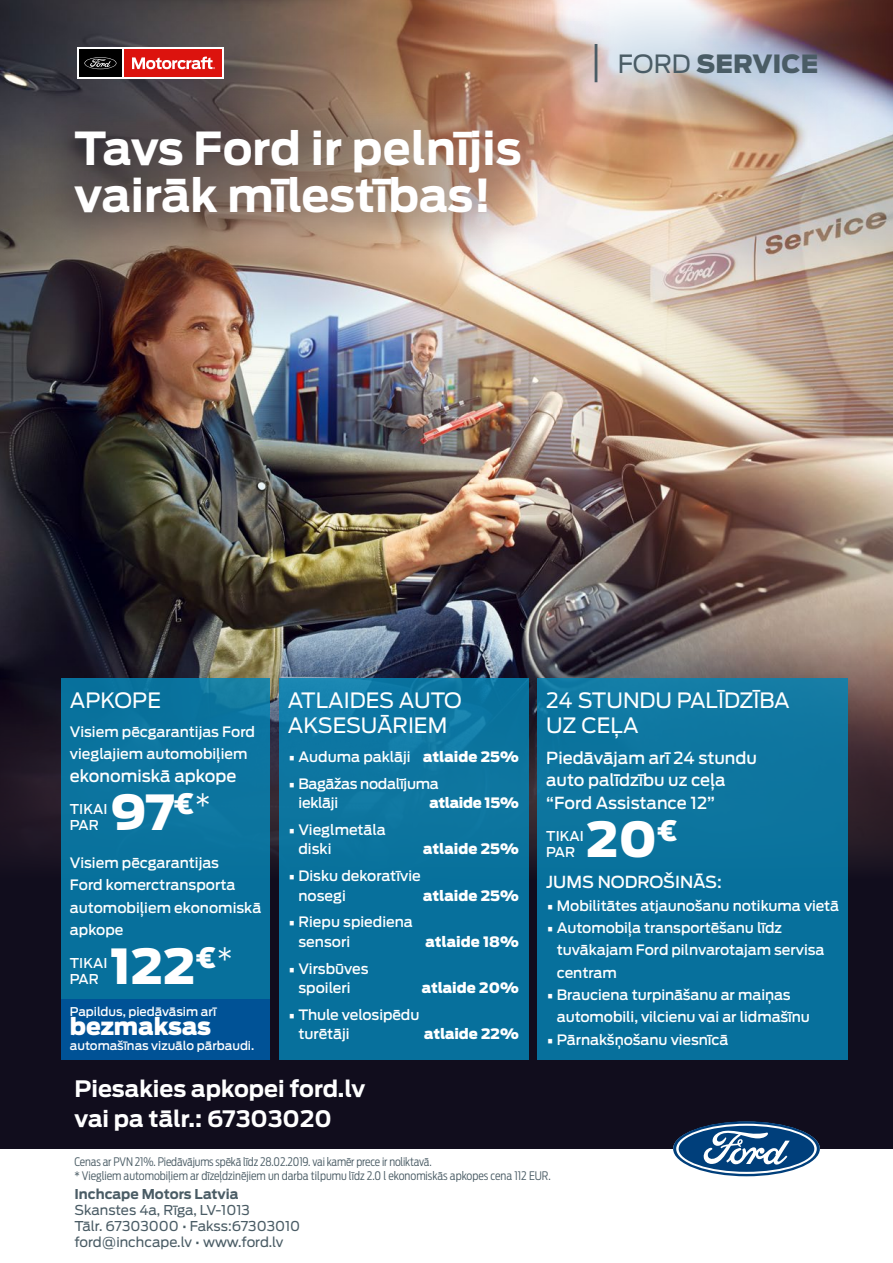
<style>
.page{position:relative;width:893px;height:1263px;background:#fff}
.page>*{position:absolute;margin:0;border:0;box-sizing:border-box;transform-origin:0 0}
.t1{font:900 48px "Ford Antenna";color:#fff}
.t2{font:700 45.15px/47.7px "Ford Antenna";color:#fff}
.t3{font:900 24.9px "Ford Antenna";color:#4a5c65}
.t4{font:900 23.25px "Ford Antenna";color:#fff}
.t5{font:700 22.5px/30px "Ford Antenna";color:#fff}
.t6{font:21px/25.2px "Ford Antenna";color:#fff}
.t7{font:500 16.5px/22.5px "Ford Antenna";color:#fff}
.t8{font:500 14.25px/19.5px "Ford Antenna";letter-spacing:-.005em;color:#fff}
.t9{font:900 14.25px "Ford Antenna";letter-spacing:-.005em;color:#fff}
.t10{font:13.5px/16.2px "Ford Antenna";color:#4a5c65}
.t11{font:500 13.5px/16.2px "Ford Antenna";color:#fff}
.t12{font:700 13.5px "Ford Antenna";color:#4a5c65}
.t13{font:500 12px "Ford Antenna";color:#fff}
.t14{font:300 11.7px/14.1px "Ford Antenna Cond";letter-spacing:-.01em;color:#4a5c65}
.s1{font-weight:400}
.s2{font-size:22.5px}
.s3{font-weight:900}
</style>
<div class="page">
<div style="left:0;top:0;width:893px;height:1149px;background:#110d1d"></div>
<img style="left:0;top:0;width:893px;height:881px">
<svg style="left:673px;top:1121px;width:147px;height:55px"></svg>
<div style="left:28px;top:82px;width:539px;height:179px;background:#110d1d;opacity:.28"></div>
<div style="left:61px;top:678px;width:209px;height:382px;background:#09729c"></div>
<div style="left:279px;top:678px;width:249px;height:382px;background:#08719c"></div>
<div style="left:538px;top:678px;width:310px;height:382px;background:#08719c"></div>
<div style="left:77px;top:47px;width:147px;height:32px;background:#fff"></div>
<div style="left:79px;top:49px;width:43px;height:28px;background:#000"></div>
<div style="left:124px;top:49px;width:98px;height:28px;background:#dc130e"></div>
<svg style="left:132px;top:57px;width:83px;height:12px"></svg>
<svg style="left:84px;top:57px;width:32px;height:12px"></svg>
<div style="left:520px;top:0;width:370px;height:152px;background:#005195;opacity:.5"></div>
<hr style="left:595px;top:44px;width:2px;height:38px;background:#4a5c65">
<div style="left:61px;top:1000px;width:209px;height:60px;background:#005296"></div>
<h2 class="t2" style="left:74px;top:120px;width:449px">Tavs Ford ir pelnījis vairāk mīlestības!</h2>
<h3 class="t3" style="left:618px;top:41px;width:202px"><span class="s1">FORD</span> SERVICE</h3>
<h3 class="t6" style="left:70px;top:686px;width:93px">APKOPE</h3>
<h3 class="t6" style="left:288px;top:686px;width:176px">ATLAIDES AUTO<br>AKSESUĀRIEM</h3>
<h3 class="t6" style="left:546px;top:686px;width:245px">24 STUNDU PALĪDZĪBA<br>UZ CEĻA</h3>
<p class="t8" style="left:288px;top:745px;width:233px"><span class="s2">•</span> Auduma paklāji <span class="s3">atlaide 25%</span></p>
<p class="t8" style="left:298px;top:772px;width:142px;text-indent:-11px"><span class="s2">•</span> Bagāžas nodalījuma ieklāji</p>
<p class="t8" style="left:70px;top:719px;width:187px;line-height:22.5px">Visiem pēcgarantijas Ford vieglajiem automobiļiem</p>
<p class="t7" style="left:70px;top:762px;width:168px">ekonomiskā apkope</p>
<p class="t11" style="left:70px;top:800px;width:39px">TIKAI<br>PAR</p>
<h1 class="t1" style="left:110px;top:768px;width:102px">97<sup>€</sup><sup>*</sup></h1>
<p class="t8" style="left:70px;top:850px;width:193px;line-height:22.5px">Visiem pēcgarantijas<br>Ford komerctransporta automobiļiem ekonomiskā apkope</p>
<p class="t11" style="left:70px;top:953px;width:39px">TIKAI<br>PAR</p>
<h1 class="t1" style="left:110px;top:922px;width:124px">122<sup>€</sup><sup>*</sup></h1>
<h3 class="t4" style="left:70px;top:1005px;width:143px">bezmaksas</h3>
<p class="t13" style="left:70px;top:1035px;width:186px">automašīnas vizuālo pārbaudi.</p>
<p class="t7" style="left:546px;top:744px;width:212px">Piedāvājam arī 24 stundu auto palīdzību uz ceļa “Ford Assistance 12”</p>
<p class="t11" style="left:546px;top:827px;width:39px">TIKAI<br>PAR</p>
<h1 class="t1" style="left:587px;top:795px;width:93px">20<sup>€</sup></h1>
<p class="t7" style="left:546px;top:869px;width:177px">JUMS NODROŠINĀS:</p>
<p class="t8" style="left:546px;top:894px;width:294px"><span class="s2">•</span> Mobilitātes atjaunošanu notikuma vietā</p>
<p class="t8" style="left:557px;top:915px;width:269px;line-height:22.4px;text-indent:-11px"><span class="s2">•</span> Automobiļa transportēšanu līdz tuvākajam Ford pilnvarotajam servisa centram</p>
<p class="t8" style="left:557px;top:982px;width:255px;line-height:22.4px;text-indent:-11px"><span class="s2">•</span> Brauciena turpināšanu ar maiņas automobili, vilcienu vai ar lidmašīnu</p>
<p class="t8" style="left:546px;top:1028px;width:184px"><span class="s2">•</span> Pārnakšņošanu viesnīcā</p>
<p class="t9" style="left:429px;top:789px;width:91px">atlaide 15%</p>
<p class="t8" style="left:298px;top:818px;width:89px;text-indent:-11px"><span class="s2">•</span> Vieglmetāla diski</p>
<p class="t9" style="left:423px;top:836px;width:97px">atlaide 25%</p>
<p class="t8" style="left:298px;top:864px;width:124px;text-indent:-11px"><span class="s2">•</span> Disku dekoratīvie nosegi</p>
<p class="t9" style="left:423px;top:882px;width:97px">atlaide 25%</p>
<p class="t8" style="left:298px;top:911px;width:116px;text-indent:-11px"><span class="s2">•</span> Riepu spiediena sensori</p>
<p class="t9" style="left:426px;top:928px;width:95px">atlaide 18%</p>
<p class="t8" style="left:288px;top:957px;width:82px;text-align:center"><span class="s2">•</span> Virsbūves spoileri</p>
<p class="t9" style="left:422px;top:974px;width:99px">atlaide 20%</p>
<p class="t13" style="left:70px;top:1001px;width:148px">Papildus, piedāvāsim arī</p>
<p class="t8" style="left:298px;top:1003px;width:122px;text-indent:-11px"><span class="s2">•</span> Thule velosipēdu turētāji</p>
<p class="t9" style="left:424px;top:1021px;width:96px">atlaide 22%</p>
<h3 class="t5" style="left:74px;top:1071px;width:292px">Piesakies apkopei ford.lv vai pa tālr.: 67303020</h3>
<p class="t14" style="left:74px;top:1153px;width:478px">Cenas ar PVN 21%. Piedāvājums spēkā līdz 28.02.2019. vai kamēr prece ir noliktavā.<br>* Viegliem automobiļiem ar dīzeļdzinējiem un darba tilpumu līdz 2.0 l ekonomiskās apkopes cena 112 EUR.</p>
<p class="t12" style="left:74px;top:1181px;width:166px">Inchcape Motors Latvia</p>
<p class="t10" style="left:74px;top:1200px;width:227px">Skanstes 4a, Rīga, LV-1013<br>Tālr. 67303000 • Fakss:67303010 ford@inchcape.lv • www.ford.lv</p>
</div>
